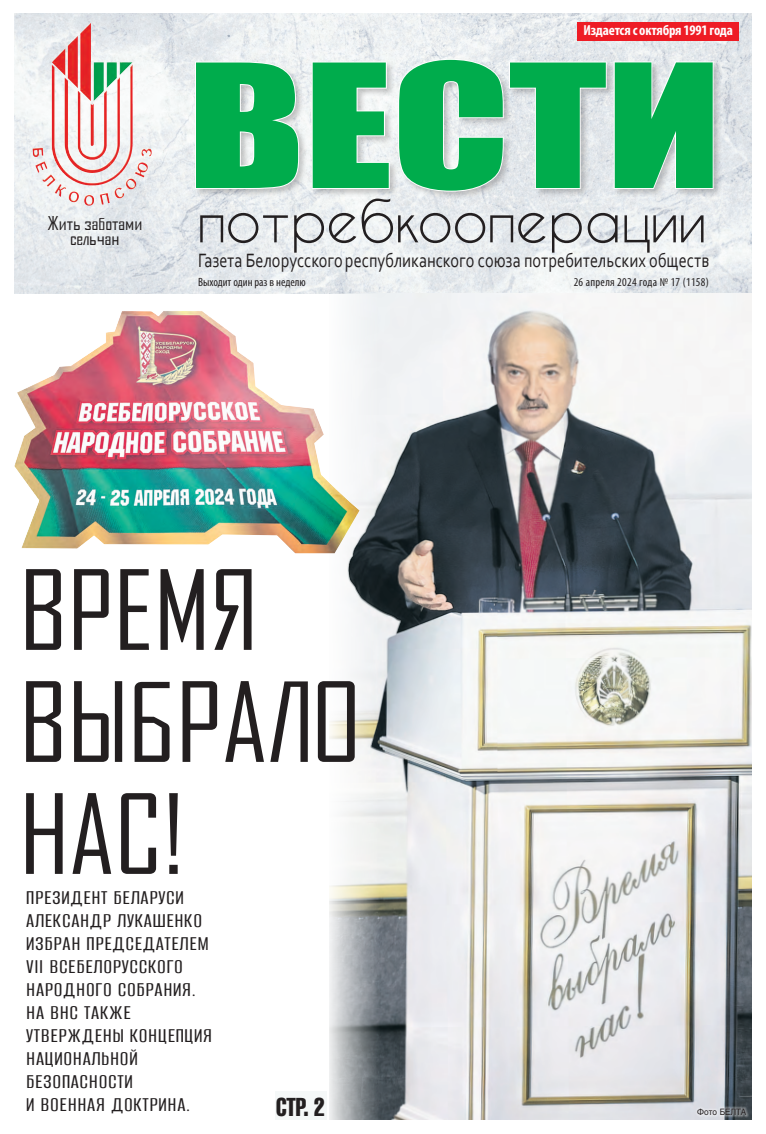
<style>
.page{position:relative;width:766px;height:1134px;background:#fff}
.page>*{position:absolute;margin:0;border:0;box-sizing:border-box;transform-origin:0 0}
.t1{font:158.7px "Impact";letter-spacing:-.005em;color:#00ac4c;scale:1.34 1}
.t2{font:105.6px/112px "Agency FB Cyrillic";letter-spacing:-.005em;color:#231f20;scale:1.08 1}
.t3{font:56.3px "Caviar Dreams";letter-spacing:-.005em;color:#231f20}
.t4{font:25.5px "AG Letterica CO Mpr";color:#231f20;scale:.9 1}
.t5{font:500 21.7px "Alumni Sans";letter-spacing:.03em;color:#231f20}
.t6{font:20.2px "Corbel";letter-spacing:.005em;color:#231f20;scale:.8 1}
.t7{font:18.3px "Agency FB Cyrillic";color:#231f20}
.Data{font:700 condensed 14.6px "Myriad Pro";letter-spacing:-.015em;color:#fff}
.t8{font:condensed 12px "Myriad Pro";letter-spacing:.025em;color:#231f20}
.t9{font:condensed 12px "Myriad Pro";letter-spacing:.005em;color:#231f20}
.TEXT-Osnova{font:8.8px "Helios";letter-spacing:-.005em;color:#231f20;scale:.94 1}
</style>
<div class="page">
<img style="left:14px;top:14px;width:737px;height:279px">
<div style="left:193px;top:57px;width:529px;height:144px;background:#231f20;opacity:.25"></div>
<svg style="left:194px;top:61px;width:106px;height:129px;background:#c7c9ca"></svg>
<svg style="left:310px;top:61px;width:80px;height:129px"></svg>
<svg style="left:397px;top:58px;width:317px;height:135px;background:#c9ccce"></svg>
<div style="left:577px;top:23px;width:161px;height:18px;background:#ee1c25"></div>
<img style="left:80px;top:23px;width:11px;height:78px">
<div style="left:192px;top:272px;width:119px;height:22px;background:#fff;opacity:.75"></div>
<img style="left:330px;top:294px;width:421px;height:826px">
<div style="left:694px;top:1106px;width:54px;height:12px;background:#fff;opacity:.9"></div>
<img style="left:447px;top:405px;width:47px;height:15px">
<img style="left:14px;top:311px;width:345px;height:242px">
<div style="left:275px;top:1091px;width:51px;height:29px;background:#f5f8f8"></div>
<p class="Data" style="left:583px;top:21px;width:151px">Издается с октября 1991 года</p>
<p class="t7" style="left:47px;top:212px;width:96px">Жить заботами</p>
<p class="t7" style="left:70px;top:227px;width:51px">сельчан</p>
<p class="t1" style="left:187px;top:3px;width:400px">ВЕСТИ</p>
<p class="t3" style="left:197px;top:187px;width:510px">потребкооперации</p>
<p class="t9" style="left:198px;top:275px;width:109px">Выходит один раз в неделю</p>
<p class="t8" style="left:573px;top:275px;width:136px">26 апреля 2024 года № 17 (1158)</p>
<p class="t6" style="left:198px;top:247px;width:640px">Газета Белорусского республиканского союза потребительских обществ</p>
<p class="t2" style="left:19px;top:552px;width:318px">ВРЕМЯ<br>ВЫБРАЛО<br>НАС!</p>
<p class="t5" style="left:26px;top:885px;width:159px">ПРЕЗИДЕНТ БЕЛАРУСИ</p>
<p class="t5" style="left:26px;top:908px;width:177px">АЛЕКСАНДР ЛУКАШЕНКО</p>
<p class="t5" style="left:26px;top:931px;width:184px">ИЗБРАН ПРЕДСЕДАТЕЛЕМ</p>
<p class="t5" style="left:26px;top:954px;width:158px">VII ВСЕБЕЛОРУССКОГО</p>
<p class="t5" style="left:26px;top:977px;width:171px">НАРОДНОГО СОБРАНИЯ.</p>
<p class="t5" style="left:26px;top:1000px;width:106px">НА ВНС ТАКЖЕ</p>
<p class="t5" style="left:26px;top:1023px;width:187px">УТВЕРЖДЕНЫ КОНЦЕПЦИЯ</p>
<p class="t5" style="left:26px;top:1046px;width:113px">НАЦИОНАЛЬНОЙ</p>
<p class="t5" style="left:26px;top:1069px;width:108px">БЕЗОПАСНОСТИ</p>
<p class="t5" style="left:26px;top:1092px;width:165px">И ВОЕННАЯ ДОКТРИНА.</p>
<p class="t4" style="left:276px;top:1093px;width:55px">СТР. 2</p>
<p class="TEXT-Osnova" style="left:697px;top:1107px;width:54px">Фото БЕЛТА</p>
</div>
